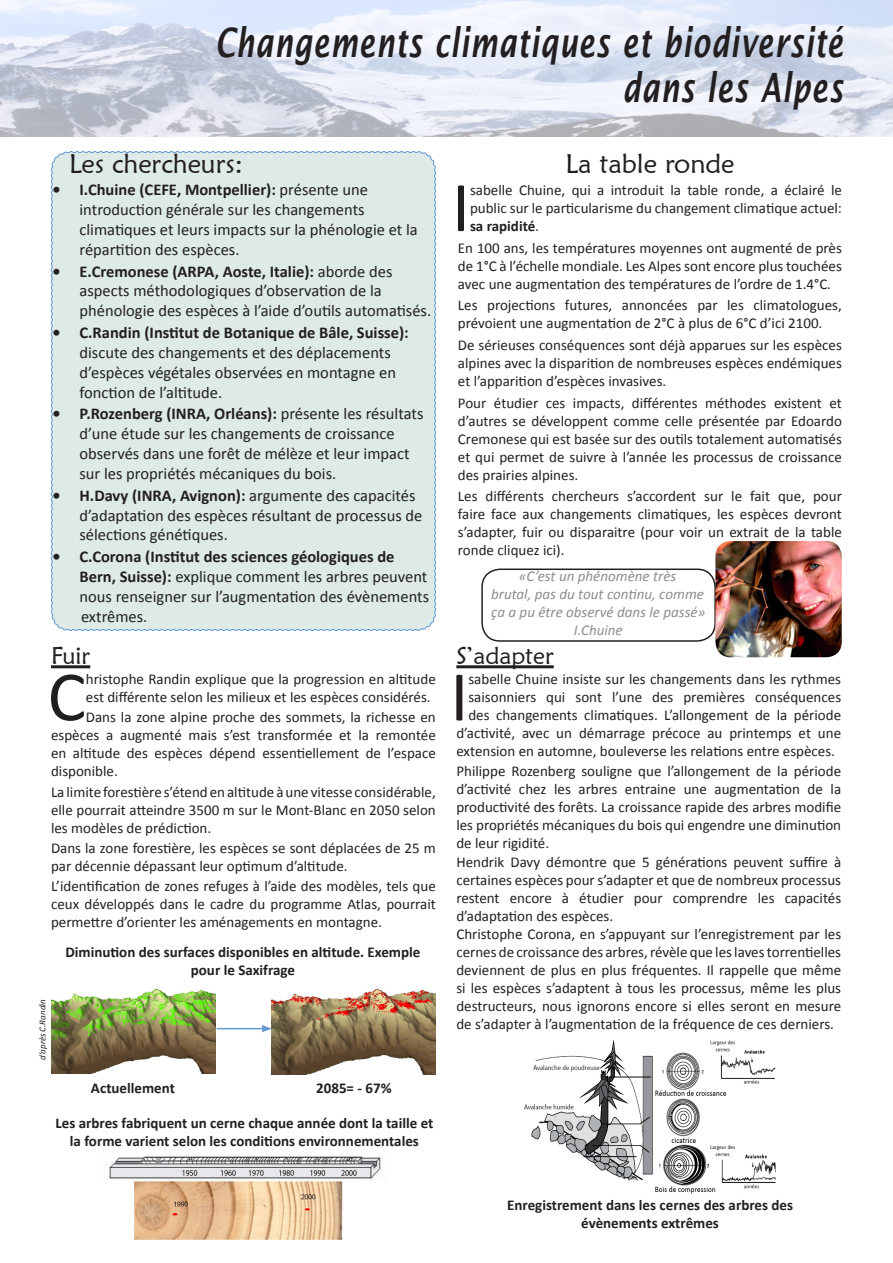
<style>
.page{position:relative;width:893px;height:1263px;background:#fff}
.page>*{position:absolute;margin:0;border:0;box-sizing:border-box;transform-origin:0 0}
.t1{font:71.7px "Calibri";color:#231f20}
.t2{font:italic 600 40.5px/45px "Lucida Sans";letter-spacing:.035em;color:#231f20;text-align:right;scale:.7 1}
.t3{font:27px "Maiandra GD";color:#231f20}
.t4{font:24px "Maiandra GD";color:#231f20}
.t5{font:16.5px/19.8px "Calibri";color:#231f20}
.t6{font:15px/18px "Calibri";color:#231f20;text-align:justify}
.t7{font:700 15px/18px "Calibri";color:#231f20;text-align:center}
.témoignage{font:italic 15px/18px "Calibri";color:#8b8d90;text-align:center}
.t8{font:italic 9px "Calibri";color:#231f20}
.s1{font-weight:700}
</style>
<div class="page">
<div style="left:481px;top:568px;width:235px;height:74px;border:2px solid #231f20;border-radius:18px"></div>
<img style="left:715px;top:541px;width:127px;height:116px">
<hr style="left:51px;top:665px;width:39px;height:3px;background:#231f20">
<hr style="left:456px;top:665px;width:98px;height:3px;background:#231f20">
<img style="left:51px;top:988px;width:165px;height:86px">
<img style="left:272px;top:988px;width:164px;height:87px">
<hr style="left:217px;top:1028px;width:47px;height:1px;background:#6299d1">
<svg style="left:261px;top:1025px;width:11px;height:7px"></svg>
<img style="left:0;top:0;width:893px;height:136px">
<div style="left:50px;top:151px;width:386px;height:480px;background:#ddeae7"></div>
<img style="left:525px;top:1040px;width:250px;height:154px">
<img style="left:109px;top:1155px;width:272px;height:84px">
<p class="t2" style="left:215px;top:20px;width:898px">Changements climatiques et biodiversité dans les Alpes</p>
<p class="t3" style="left:69px;top:147px;width:176px">Les chercheurs:</p>
<p class="t5" style="left:80px;top:180px;width:340px;text-indent:-27px"><span class="s1">• I.Chuine (CEFE, Montpellier):</span> présente une introduction générale sur les changements climatiques et leurs impacts sur la phénologie et la répartition des espèces.</p>
<p class="t5" style="left:80px;top:261px;width:353px;text-indent:-27px"><span class="s1">• E.Cremonese (ARPA, Aoste, Italie):</span> aborde des aspects méthodologiques d’observation de la phénologie des espèces à l’aide d’outils automatisés.</p>
<p class="t5" style="left:80px;top:323px;width:331px;text-indent:-27px"><span class="s1">• C.Randin (Institut de Botanique de Bâle, Suisse): </span>discute des changements et des déplacements d’espèces végétales observées en montagne en fonction de l’altitude.</p>
<p class="t5" style="left:80px;top:404px;width:345px;text-indent:-27px"><span class="s1">• P.Rozenberg (INRA, Orléans):</span> présente les résultats d’une étude sur les changements de croissance observés dans une forêt de mélèze et leur impact sur les propriétés mécaniques du bois.</p>
<p class="t5" style="left:80px;top:485px;width:344px;text-indent:-27px"><span class="s1">• H.Davy (INRA, Avignon):</span> argumente des capacités d’adaptation des espèces résultant de processus de sélections génétiques.</p>
<p class="t5" style="left:80px;top:547px;width:351px;text-indent:-27px"><span class="s1">• C.Corona (Institut des sciences géologiques de Bern, Suisse):</span> explique comment les arbres peuvent nous renseigner sur l’augmentation des évènements extrêmes.</p>
<p class="t4" style="left:51px;top:641px;width:41px">Fuir</p>
<p class="t1" style="left:48px;top:651px;width:40px">C</p>
<p class="t6" style="left:86px;top:670px;width:351px">hristophe Randin explique que la progression en altitude est différente selon les milieux et les espèces considérés.</p>
<p class="t6" style="left:51px;top:708px;width:386px;text-indent:35px">Dans la zone alpine proche des sommets, la richesse en espèces a augmenté mais s’est transformée et la remontée en altitude des espèces dépend essentiellement de l’espace disponible.</p>
<p class="t6" style="left:51px;top:783px;width:386px">La limite forestière s’étend en altitude à une vitesse considérable, elle pourrait atteindre 3500 m sur le Mont-Blanc en 2050 selon les modèles de prédiction.</p>
<p class="t6" style="left:51px;top:839px;width:386px">Dans la zone forestière, les espèces se sont déplacées de 25 m par décennie dépassant leur optimum d’altitude.</p>
<p class="t6" style="left:51px;top:877px;width:386px">L’identification de zones refuges à l’aide des modèles, tels que ceux développés dans le cadre du programme Atlas, pourrait permettre d’orienter les aménagements en montagne.</p>
<p class="t8" style="left:36px;top:1060px;width:62px;rotate:-90deg">d’après C.Randin</p>
<p class="t7" style="left:65px;top:943px;width:357px">Diminution des surfaces disponibles en altitude. Exemple pour le Saxifrage</p>
<p class="t7" style="left:91px;top:1079px;width:85px">Actuellement</p>
<p class="t7" style="left:316px;top:1079px;width:77px">2085= - 67%</p>
<p class="t7" style="left:55px;top:1114px;width:379px">Les arbres fabriquent un cerne chaque année dont la taille et la forme varient selon les conditions environnementales</p>
<p class="t3" style="left:565px;top:147px;width:171px">La table ronde</p>
<p class="t1" style="left:452px;top:162px;width:20px">I</p>
<p class="t6" style="left:470px;top:181px;width:373px">sabelle Chuine, qui a introduit la table ronde, a éclairé le public sur le particularisme du changement climatique actuel: <span class="s1">sa rapidité</span>.</p>
<p class="t6" style="left:458px;top:239px;width:385px">En 100 ans, les températures moyennes ont augmenté de près de 1°C à l’échelle mondiale. Les Alpes sont encore plus touchées avec une augmentation des températures de l’ordre de 1.4°C.</p>
<p class="t6" style="left:458px;top:296px;width:385px">Les projections futures, annoncées par les climatologues, prévoient une augmentation de 2°C à plus de 6°C d’ici 2100.</p>
<p class="t6" style="left:458px;top:336px;width:385px">De sérieuses conséquences sont déjà apparues sur les espèces alpines avec la disparition de nombreuses espèces endémiques et l’apparition d’espèces invasives.</p>
<p class="t6" style="left:458px;top:394px;width:385px">Pour étudier ces impacts, différentes méthodes existent et d’autres se développent comme celle présentée par Edoardo Cremonese qui est basée sur des outils totalement automatisés et qui permet de suivre à l’année les processus de croissance des prairies alpines.</p>
<p class="t6" style="left:458px;top:487px;width:385px">Les différents chercheurs s’accordent sur le fait que, pour faire face aux changements climatiques, les espèces devront s’adapter, fuir ou disparaitre (pour voir un extrait de la table ronde cliquez ici).</p>
<p class="témoignage" style="left:491px;top:567px;width:216px">«C’est un phénomène très<br>brutal, pas du tout continu, comme ça a pu être observé dans le passé»<br>I.Chuine</p>
<p class="t4" style="left:456px;top:641px;width:99px">S’adapter</p>
<p class="t1" style="left:450px;top:651px;width:20px">I</p>
<p class="t6" style="left:468px;top:670px;width:374px">sabelle Chuine insiste sur les changements dans les rythmes</p>
<p class="t6" style="left:468px;top:688px;width:374px">saisonniers qui sont l’une des premières conséquences</p>
<p class="t6" style="left:468px;top:706px;width:374px">des changements climatiques. L’allongement de la période</p>
<p class="t6" style="left:456px;top:724px;width:386px">d’activité, avec un démarrage précoce au printemps et une</p>
<p class="t6" style="left:456px;top:742px;width:380px">extension en automne, bouleverse les relations entre espèces.</p>
<p class="t6" style="left:456px;top:762px;width:386px">Philippe Rozenberg souligne que l’allongement de la période d’activité chez les arbres entraine une augmentation de la productivité des forêts. La croissance rapide des arbres modifie les propriétés mécaniques du bois qui engendre une diminution de leur rigidité.</p>
<p class="t6" style="left:456px;top:852px;width:386px">Hendrik Davy démontre que 5 générations peuvent suffire à certaines espèces pour s’adapter et que de nombreux processus restent encore à étudier pour comprendre les capacités d’adaptation des espèces.</p>
<p class="t6" style="left:456px;top:924px;width:386px">Christophe Corona, en s’appuyant sur l’enregistrement par les cernes de croissance des arbres, révèle que les laves torrentielles deviennent de plus en plus fréquentes. Il rappelle que même si les espèces s’adaptent à tous les processus, même les plus destructeurs, nous ignorons encore si elles seront en mesure de s’adapter à l’augmentation de la fréquence de ces derniers.</p>
<p class="t7" style="left:507px;top:1196px;width:287px">Enregistrement dans les cernes des arbres des évènements extrêmes</p>
</div>
